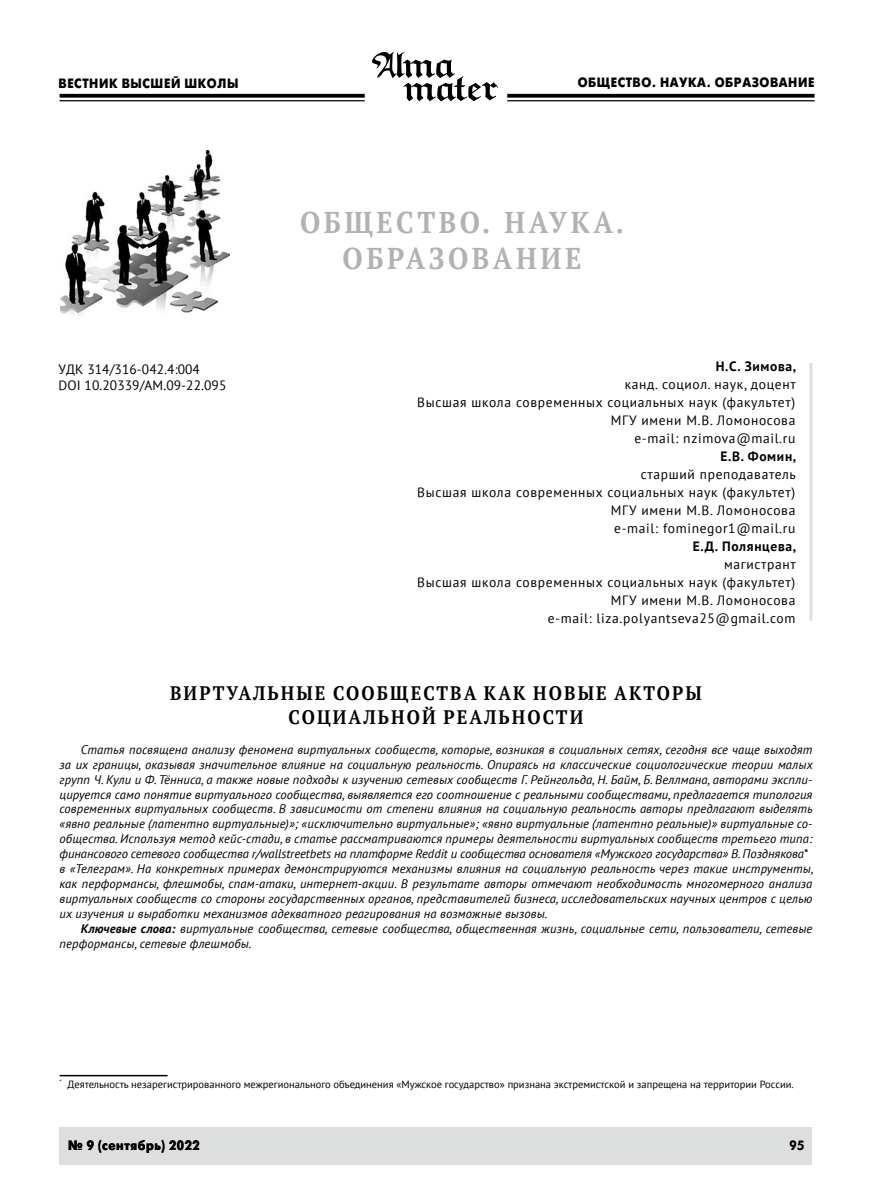
<style>
.page{position:relative;width:872px;height:1191px;background:#fff}
.page>*{position:absolute;margin:0;border:0;box-sizing:border-box;transform-origin:0 0}
.t1{font:700 30px/36px "PT Serif";letter-spacing:.13em;color:#b1b2b3;text-align:center;scale:.9 1}
.t2{font:700 19.5px/23.4px "PT Serif";letter-spacing:.12em;color:#000;text-align:center;scale:.9 1}
.t3{font:13.5px/18px "PT Sans";letter-spacing:.05em;color:#000;text-align:right}
.t4{font:13.5px "Futuris XC";letter-spacing:.05em;color:#000;scale:.9 1}
.t5{font:13.5px/16.2px "PT Sans";letter-spacing:.005em;color:#000}
.t6{font:700 13.5px "PT Sans";letter-spacing:.05em;color:#000}
.t7{font:italic 12.45px/15px "PT Sans";letter-spacing:.01em;color:#000}
.t8{font:10.5px "PT Sans";color:#000}
.s1{font-weight:700}
</style>
<div class="page">
<div style="left:59px;top:1127px;width:753px;height:37px;background:#dddede"></div>
<svg style="left:60px;top:94px;width:305px;height:4px"></svg>
<hr style="left:60px;top:100px;width:305px;height:1px;background:#000">
<svg style="left:507px;top:94px;width:307px;height:4px"></svg>
<hr style="left:507px;top:100px;width:307px;height:1px;background:#000">
<svg style="left:372px;top:52px;width:126px;height:49px"></svg>
<img style="left:61px;top:151px;width:169px;height:165px">
<hr style="left:60px;top:1074px;width:108px;height:2px;background:#000">
<hr style="left:809px;top:363px;width:3px;height:257px;background:#dfdfe0">
<p class="t4" style="left:58px;top:76px;width:201px">ВЕСТНИК ВЫСШЕЙ ШКОЛЫ</p>
<p class="t4" style="left:578px;top:75px;width:265px">ОБЩЕСТВО. НАУКА. ОБРАЗОВАНИЕ</p>
<h1 class="t1" style="left:300px;top:204px;width:361px">ОБЩЕСТВО. НАУКА.<br>ОБРАЗОВАНИЕ</h1>
<p class="t5" style="left:59px;top:361px;width:169px">УДК 314/316-042.4:004<br>DOI 10.20339/AM.09-22.095</p>
<p class="t6" style="left:716px;top:357px;width:82px">Н.С. Зимова,</p>
<p class="t3" style="left:417px;top:375px;width:380px">канд. социол. наук, доцент<br>Высшая школа современных социальных наук (факультет)<br>МГУ имени М.В. Ломоносова<br>e-mail: nzimova@mail.ru</p>
<p class="t6" style="left:720px;top:447px;width:77px">Е.В. Фомин,</p>
<p class="t3" style="left:417px;top:465px;width:380px">старший преподаватель<br>Высшая школа современных социальных наук (факультет)<br>МГУ имени М.В. Ломоносова<br>e-mail: fominegor1@mail.ru</p>
<p class="t6" style="left:693px;top:537px;width:105px">Е.Д. Полянцева,</p>
<p class="t3" style="left:417px;top:555px;width:380px">магистрант<br>Высшая школа современных социальных наук (факультет)<br>МГУ имени М.В. Ломоносова<br>e-mail: liza.polyantseva25@gmail.com</p>
<h2 class="t2" style="left:170px;top:681px;width:592px">ВИРТУАЛЬНЫЕ СООБЩЕСТВА КАК НОВЫЕ АКТОРЫ<br>СОЦИАЛЬНОЙ РЕАЛЬНОСТИ</h2>
<p class="t7" style="left:60px;top:741px;width:755px;text-indent:21px">Статья посвящена анализу феномена виртуальных сообществ, которые, возникая в социальных сетях, сегодня все чаще выходят за их границы, оказывая значительное влияние на социальную реальность. Опираясь на классические социологические теории малых групп Ч. Кули и Ф. Тённиса, а также новые подходы к изучению сетевых сообществ Г. Рейнгольда, Н. Байм, Б. Веллмана, авторами экспли&shy;цируется само понятие виртуального сообщества, выявляется его соотношение с реальными сообществами, предлагается типология современных виртуальных сообществ. В зависимости от степени влияния на социальную реальность авторы предлагают выделять «явно реальные (латентно виртуальные)»; «исключительно виртуальные»; «явно виртуальные (латентно реальные)» виртуальные со&shy;общества. Используя метод кейс-стади, в статье рассматриваются примеры деятельности виртуальных сообществ третьего типа: финансового сетевого сообщества r/wallstreetbets на платформе Reddit и сообщества основателя «Мужского государства» В. Позднякова* в «Телеграм». На конкретных примерах демонстрируются механизмы влияния на социальную реальность через такие инструменты, как перформансы, флешмобы, спам-атаки, интернет-акции. В результате авторы отмечают необходимость многомерного анализа виртуальных сообществ со стороны государственных органов, представителей бизнеса, исследовательских научных центров с целью их изучения и выработки механизмов адекватного реагирования на возможные вызовы.</p>
<p class="t7" style="left:60px;top:921px;width:754px;text-indent:21px"><span class="s1">Ключевые слова:</span> виртуальные сообщества, сетевые сообщества, общественная жизнь, социальные сети, пользователи, сетевые перформансы, сетевые флешмобы.</p>
<p class="t8" style="left:60px;top:1077px;width:736px"><sup>*</sup> Деятельность незарегистрированного межрегионального объединения «Мужское государство» признана экстремистской и запрещена на территории России.</p>
<p class="t4" style="left:68px;top:1138px;width:148px">№ 9 (сентябрь) 2022</p>
<p class="t4" style="left:789px;top:1138px;width:18px">95</p>
</div>
